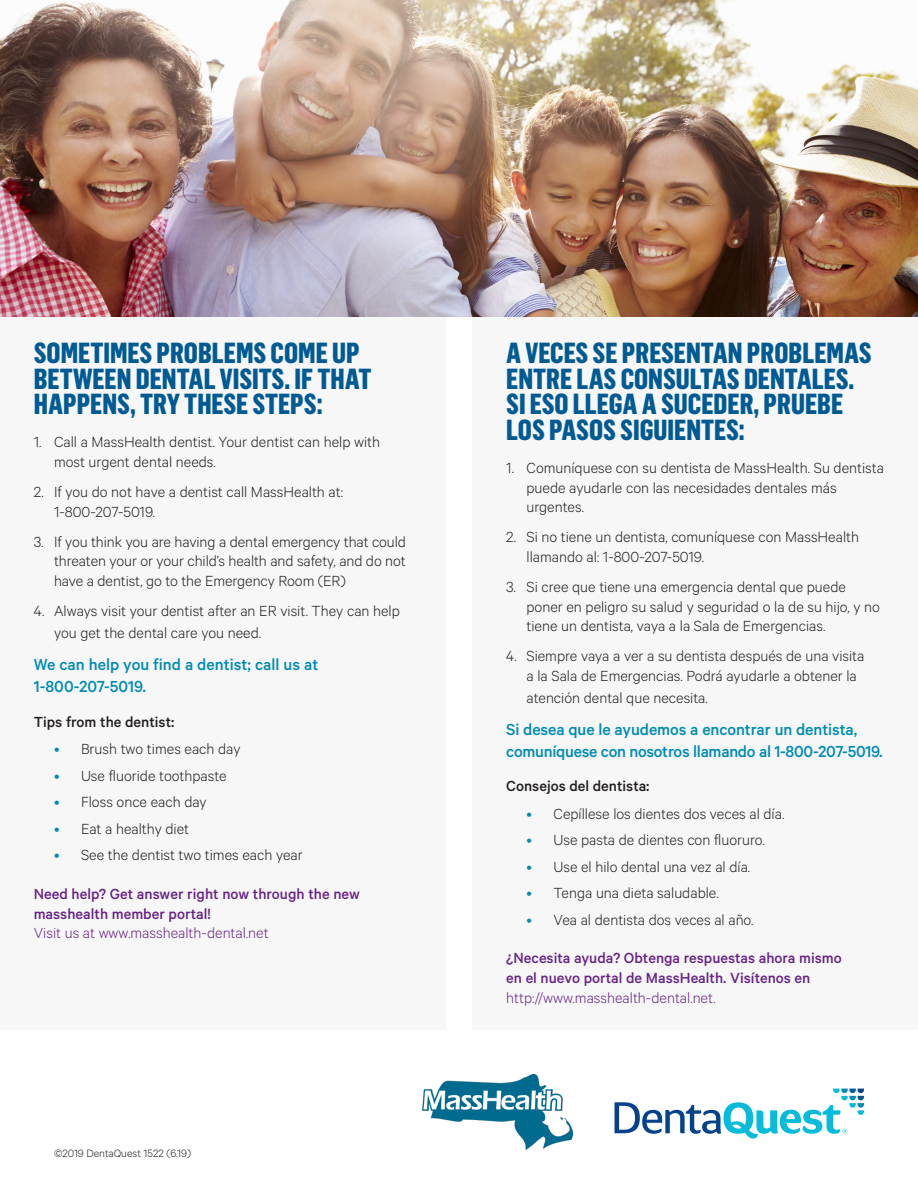
<style>
.page{position:relative;width:918px;height:1188px;background:#fff}
.page>*{position:absolute;margin:0;border:0;box-sizing:border-box;transform-origin:0 0}
.t1{font:800 28.5px/25.7px "Flama Condensed";color:#005a93}
.t2{font:500 18px/21.6px "Calibre";letter-spacing:-.005em;color:#008bb3}
.t3{font:300 16.5px/19.5px "Calibre";color:#231f20}
.t4{font:500 16.5px/19.8px "Calibre";color:#682586}
.t5{font:500 16.5px "Calibre";color:#231f20}
.t6{font:300 12px "Calibre";color:#231f20}
.s1{color:#008bb3}
.s2{font-weight:300}
</style>
<div class="page">
<div style="left:0;top:317px;width:446px;height:713px;background:#f7f7f8"></div>
<div style="left:472px;top:317px;width:446px;height:713px;background:#f7f7f8"></div>
<img style="left:0;top:0;width:918px;height:317px">
<img style="left:422px;top:1074px;width:150px;height:75px">
<svg style="left:615px;top:1089px;width:249px;height:50px"></svg>
<p class="t1" style="left:34px;top:339px;width:339px">SOMETIMES PROBLEMS COME UP<br>BETWEEN DENTAL VISITS. IF THAT<br>HAPPENS, TRY THESE STEPS:</p>
<p class="t3" style="left:54px;top:432px;width:328px;text-indent:-20px">1. Call a MassHealth dentist. Your dentist can help with most urgent dental needs.</p>
<p class="t3" style="left:54px;top:482px;width:291px;text-indent:-20px">2. If you do not have a dentist call MassHealth at:<br>1-800-207-5019.</p>
<p class="t3" style="left:54px;top:531px;width:354px;text-align:justify;text-indent:-20px">3. If you think you are having a dental emergency that could threaten your or your child’s health and safety, and do not have a dentist, go to the Emergency Room (ER)</p>
<p class="t3" style="left:54px;top:600px;width:347px;line-height:21.6px;text-indent:-20px">4. Always visit your dentist after an ER visit. They can help you get the dental care you need.</p>
<p class="t2" style="left:34px;top:653px;width:286px">We can help you find a dentist; call us at<br>1-800-207-5019.</p>
<p class="t5" style="left:34px;top:712px;width:142px">Tips from the dentist:</p>
<p class="t3" style="left:54px;top:739px;width:188px"><span class="s1">•</span> Brush two times each day</p>
<p class="t3" style="left:54px;top:765px;width:174px"><span class="s1">•</span> Use fluoride toothpaste</p>
<p class="t3" style="left:54px;top:792px;width:154px"><span class="s1">•</span> Floss once each day</p>
<p class="t3" style="left:54px;top:818px;width:137px"><span class="s1">•</span> Eat a healthy diet</p>
<p class="t3" style="left:54px;top:844px;width:250px"><span class="s1">•</span> See the dentist two times each year</p>
<p class="t4" style="left:34px;top:883px;width:328px">Need help? Get answer right now through the new masshealth member portal!<br><span class="s2">Visit us at www.masshealth-dental.net</span></p>
<p class="t6" style="left:54px;top:1146px;width:139px">©2019 DentaQuest 1522 (6.19)</p>
<p class="t1" style="left:506px;top:339px;width:367px">A VECES SE PRESENTAN PROBLEMAS<br>ENTRE LAS CONSULTAS DENTALES.<br>SI ESO LLEGA A SUCEDER, PRUEBE<br>LOS PASOS SIGUIENTES:</p>
<p class="t3" style="left:526px;top:457px;width:359px;text-indent:-20px">1. Comuníquese con su dentista de MassHealth. Su dentista puede ayudarle con las necesidades dentales más urgentes.</p>
<p class="t3" style="left:526px;top:527px;width:334px;text-indent:-20px">2. Si no tiene un dentista, comuníquese con MassHealth llamando al: 1-800-207-5019.</p>
<p class="t3" style="left:526px;top:577px;width:355px;text-indent:-20px">3. Si cree que tiene una emergencia dental que puede poner en peligro su salud y seguridad o la de su hijo, y no tiene un dentista, vaya a la Sala de Emergencias.</p>
<p class="t3" style="left:526px;top:646px;width:339px;text-indent:-20px">4. Siempre vaya a ver a su dentista después de una visita a la Sala de Emergencias. Podrá ayudarle a obtener la</p>
<p class="t3" style="left:526px;top:687px;width:183px">atención dental que necesita.</p>
<p class="t2" style="left:506px;top:718px;width:378px">Si desea que le ayudemos a encontrar un dentista, comuníquese con nosotros llamando al 1-800-207-5019.</p>
<p class="t5" style="left:506px;top:777px;width:145px">Consejos del dentista:</p>
<p class="t3" style="left:526px;top:803px;width:259px"><span class="s1">•</span> Cepíllese los dientes dos veces al día.</p>
<p class="t3" style="left:526px;top:830px;width:240px"><span class="s1">•</span> Use pasta de dientes con fluoruro.</p>
<p class="t3" style="left:526px;top:856px;width:225px"><span class="s1">•</span> Use el hilo dental una vez al día.</p>
<p class="t3" style="left:526px;top:883px;width:194px"><span class="s1">•</span> Tenga una dieta saludable.</p>
<p class="t3" style="left:526px;top:909px;width:229px"><span class="s1">•</span> Vea al dentista dos veces al año.</p>
<p class="t4" style="left:506px;top:948px;width:337px">¿Necesita ayuda? Obtenga respuestas ahora mismo en el nuevo portal de MassHealth. Visítenos en <span class="s2">http://www.masshealth-dental.net.</span></p>
</div>
